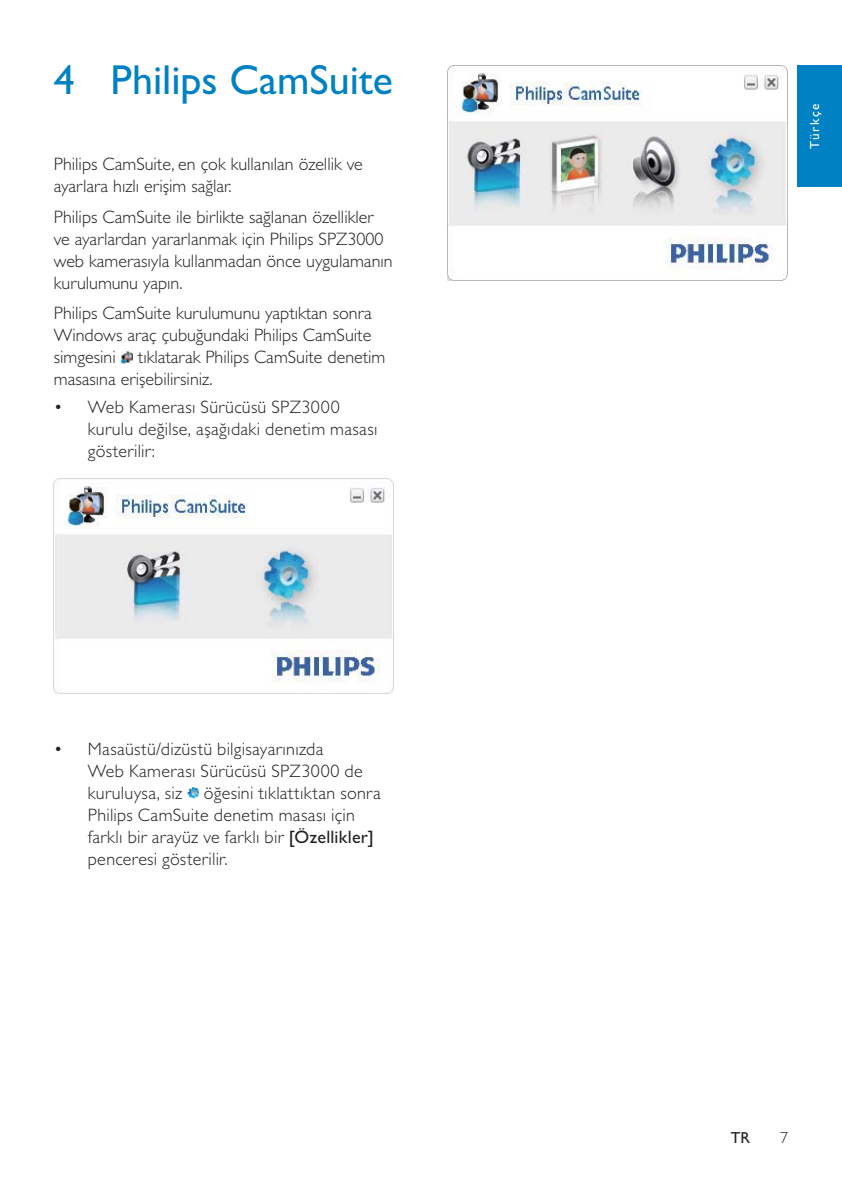
<style>
.page{position:relative;width:842px;height:1190px;background:#fff}
.page>*{position:absolute;margin:0;border:0;box-sizing:border-box;transform-origin:0 0}
.t1{font:42px "Gill Sans Alt One WGL";color:#0081c4}
.t2{font:18px/22px "Gill Sans Alt One WGL Light";color:#231f20}
.t3{font:18px/22px "Gill Sans Alt One WGL Light";letter-spacing:.02em;color:#231f20}
.t4{font:16px "Gill Sans Alt One WGL";color:#231f20}
.t5{font:16px "Gill Sans Alt One WGL Light";color:#231f20}
.t6{font:13.2px "Gill Sans Alt One WGL";letter-spacing:.1em;color:#fff}
.s1{font-family:"Gill Sans Alt One WGL"}
</style>
<div class="page">
<img style="left:448px;top:66px;width:339px;height:214px">
<svg style="left:121px;top:351px;width:12px;height:12px"></svg>
<svg style="left:187px;top:787px;width:12px;height:12px"></svg>
<img style="left:54px;top:479px;width:339px;height:215px">
<div style="left:797px;top:65px;width:45px;height:122px;background:#0081c4"></div>
<h1 class="t1" style="left:54px;top:66px;width:341px">4 Philips CamSuite</h1>
<p class="t2" style="left:54px;top:155px;width:310px">Philips CamSuite, en çok kullanılan özellik ve ayarlara hızlı erişim sağlar.</p>
<p class="t2" style="left:54px;top:208px;width:340px">Philips CamSuite ile birlikte sağlanan özellikler ve ayarlardan yararlanmak için Philips SPZ3000 web kamerasıyla kullanmadan önce uygulamanın kurulumunu yapın.</p>
<p class="t2" style="left:54px;top:304px;width:333px">Philips CamSuite kurulumunu yaptıktan sonra Windows araç çubuğundaki Philips CamSuite simgesini tıklatarak Philips CamSuite denetim masasına erişebilirsiniz.</p>
<p class="t3" style="left:88px;top:398px;width:291px;text-indent:-34px">• Web Kamerası Sürücüsü SPZ3000 kurulu değilse, aşağıdaki denetim masası gösterilir:</p>
<p class="t2" style="left:88px;top:739px;width:294px;text-indent:-34px">• Masaüstü/dizüstü bilgisayarınızda<br>Web Kamerası Sürücüsü SPZ3000 de kuruluysa, siz öğesini tıklattıktan sonra Philips CamSuite denetim masası için farklı bir arayüz ve farklı bir <span class="s1">[Özellikler] </span>penceresi gösterilir.</p>
<p class="t6" style="left:810px;top:149px;width:46px;rotate:-90deg">Türkçe</p>
<p class="t4" style="left:731px;top:1133px;width:21px">TR</p>
<p class="t5" style="left:780px;top:1133px;width:9px">7</p>
</div>
